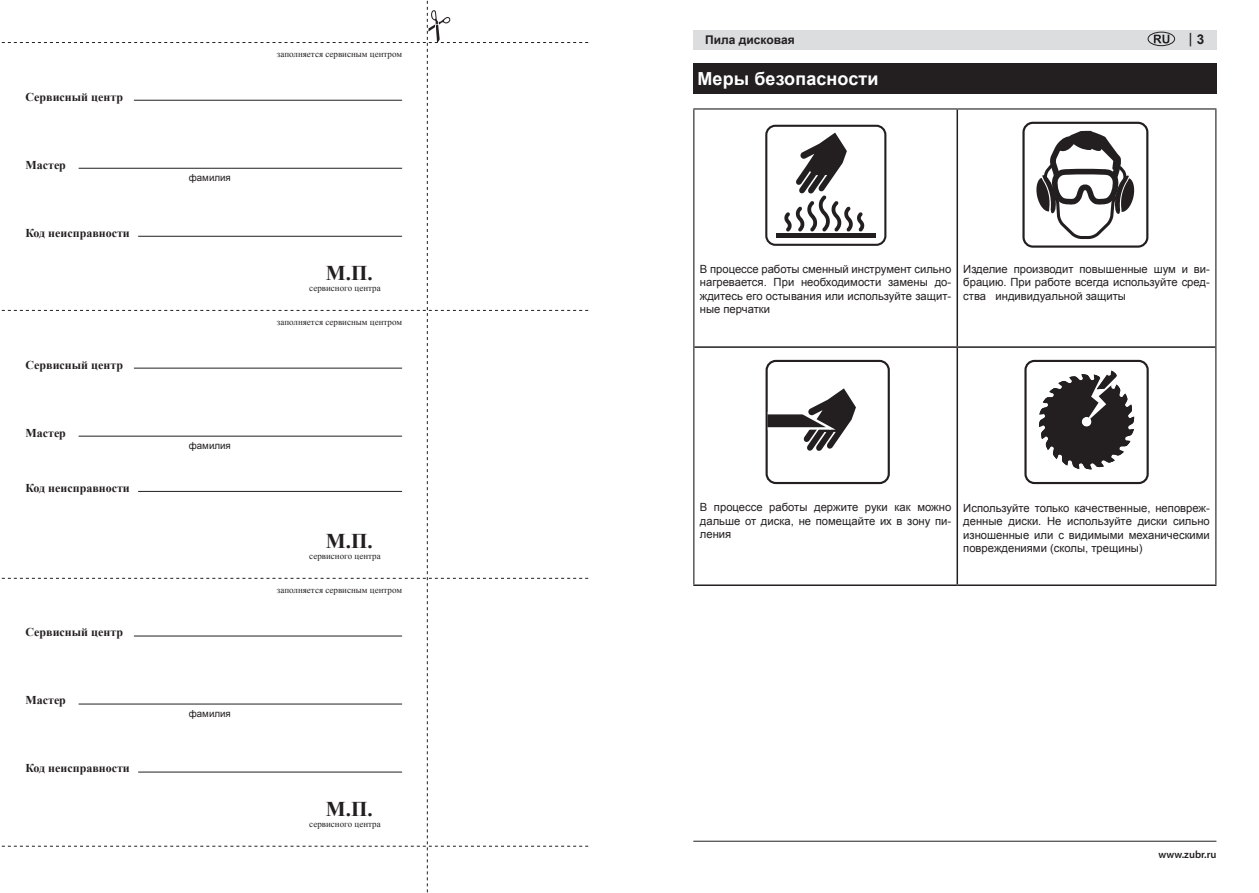
<style>
.page{position:relative;width:1259px;height:893px;background:#fff}
.page>*{position:absolute;margin:0;border:0;box-sizing:border-box;transform-origin:0 0}
.t1{font:700 21px "Times New Roman";color:#231f20}
.t2{font:700 18px "Arial";letter-spacing:.005em;color:#fff}
.t3{font:600 13.5px "Myriad Pro";color:#231f20}
.t4{font:700 12px "Times New Roman";color:#231f20}
.t5{font:700 12px "Arial";color:#231f20}
.t6{font:11.25px/13.5px "Arial";color:#231f20;text-align:justify}
.t7{font:600 10.5px "Myriad Pro";color:#231f20}
.t8{font:9.75px "Arial";color:#231f20}
.t9{font:9px "Times New Roman";color:#231f20}
.s1{font-family:"Arial";font-weight:700}
</style>
<div class="page">
<svg style="left:1px;top:0;width:587px;height:893px"></svg>
<div style="left:693px;top:30px;width:523px;height:20px;background:#dcdddf"></div>
<hr style="left:693px;top:841px;width:523px;height:1px;background:#231f20">
<svg style="left:1153px;top:35px;width:16px;height:8px"></svg>
<div style="left:1147px;top:32px;width:28px;height:14px;border:1px solid #231f20;border-radius:50%"></div>
<div style="left:693px;top:64px;width:523px;height:30px;background:#231f20"></div>
<hr style="left:956px;top:110px;width:2px;height:236px;background:#231f20">
<hr style="left:694px;top:346px;width:263px;height:2px;background:#231f20">
<hr style="left:957px;top:346px;width:258px;height:2px;background:#231f20">
<hr style="left:956px;top:348px;width:2px;height:236px;background:#231f20">
<hr style="left:693px;top:584px;width:264px;height:2px;background:#231f20">
<hr style="left:957px;top:584px;width:259px;height:2px;background:#231f20">
<hr style="left:693px;top:108px;width:264px;height:2px;background:#231f20">
<hr style="left:693px;top:110px;width:1px;height:237px;background:#231f20">
<hr style="left:957px;top:108px;width:259px;height:2px;background:#231f20">
<hr style="left:1215px;top:110px;width:1px;height:237px;background:#231f20">
<hr style="left:693px;top:347px;width:1px;height:237px;background:#231f20">
<hr style="left:1215px;top:347px;width:1px;height:237px;background:#231f20">
<div style="left:765px;top:125px;width:121px;height:121px;border:2px solid #231f20;border-radius:9px"></div>
<hr style="left:776px;top:234px;width:99px;height:4px;background:#231f20">
<svg style="left:784px;top:133px;width:80px;height:99px"></svg>
<div style="left:1022px;top:122px;width:126px;height:126px;border:2px solid #231f20;border-radius:9px"></div>
<svg style="left:1036px;top:131px;width:99px;height:108px"></svg>
<div style="left:765px;top:360px;width:125px;height:124px;border:2px solid #231f20;border-radius:9px"></div>
<svg style="left:767px;top:388px;width:89px;height:63px"></svg>
<div style="left:1024px;top:360px;width:124px;height:124px;border:2px solid #231f20;border-radius:9px"></div>
<svg style="left:1039px;top:370px;width:95px;height:99px"></svg>
<p class="t4" style="left:25px;top:88px;width:99px">Сервисный центр</p>
<p class="t4" style="left:25px;top:156px;width:42px">Мастер</p>
<p class="t4" style="left:25px;top:224px;width:106px">Код неисправности</p>
<p class="t4" style="left:25px;top:356px;width:99px">Сервисный центр</p>
<p class="t4" style="left:25px;top:424px;width:42px">Мастер</p>
<p class="t4" style="left:25px;top:479px;width:106px">Код неисправности</p>
<p class="t4" style="left:25px;top:624px;width:99px">Сервисный центр</p>
<p class="t4" style="left:25px;top:692px;width:42px">Мастер</p>
<p class="t4" style="left:25px;top:760px;width:106px">Код неисправности</p>
<p class="t8" style="left:189px;top:172px;width:44px">фамилия</p>
<p class="t8" style="left:189px;top:439px;width:44px">фамилия</p>
<p class="t8" style="left:189px;top:707px;width:44px">фамилия</p>
<p class="t9" style="left:277px;top:48px;width:127px">заполняется сервисным центром</p>
<h1 class="t1" style="left:326px;top:259px;width:48px">M.П.</h1>
<p class="t9" style="left:309px;top:282px;width:73px">сервисного центра</p>
<p class="t9" style="left:277px;top:316px;width:127px">заполняется сервисным центром</p>
<h1 class="t1" style="left:326px;top:526px;width:48px">M.П.</h1>
<p class="t9" style="left:309px;top:550px;width:73px">сервисного центра</p>
<p class="t9" style="left:277px;top:584px;width:127px">заполняется сервисным центром</p>
<h1 class="t1" style="left:326px;top:794px;width:48px">M.П.</h1>
<p class="t9" style="left:309px;top:818px;width:73px">сервисного центра</p>
<p class="t5" style="left:705px;top:32px;width:91px">Пила дисковая</p>
<h2 class="t2" style="left:697px;top:67px;width:182px">Меры безопасности</h2>
<p class="t3" style="left:1189px;top:30px;width:17px">| <span class="s1">3</span></p>
<p class="t6" style="left:700px;top:262px;width:253px">В процессе работы сменный инструмент сильно нагревается. При необходимости замены до&shy;ждитесь его остывания или используйте защит&shy;ные перчатки</p>
<p class="t6" style="left:963px;top:262px;width:248px">Изделие производит повышенные шум и ви&shy;брацию. При работе всегда используйте сред&shy;ства индивидуальной защиты</p>
<p class="t6" style="left:700px;top:501px;width:253px">В процессе работы держите руки как можно дальше от диска, не помещайте их в зону пи&shy;ления</p>
<p class="t6" style="left:963px;top:501px;width:248px">Используйте только качественные, неповреж&shy;денные диски. Не используйте диски сильно изношенные или с видимыми механическими повреждениями (сколы, трещины)</p>
<p class="t7" style="left:1158px;top:847px;width:60px">www.zubr.ru</p>
</div>
